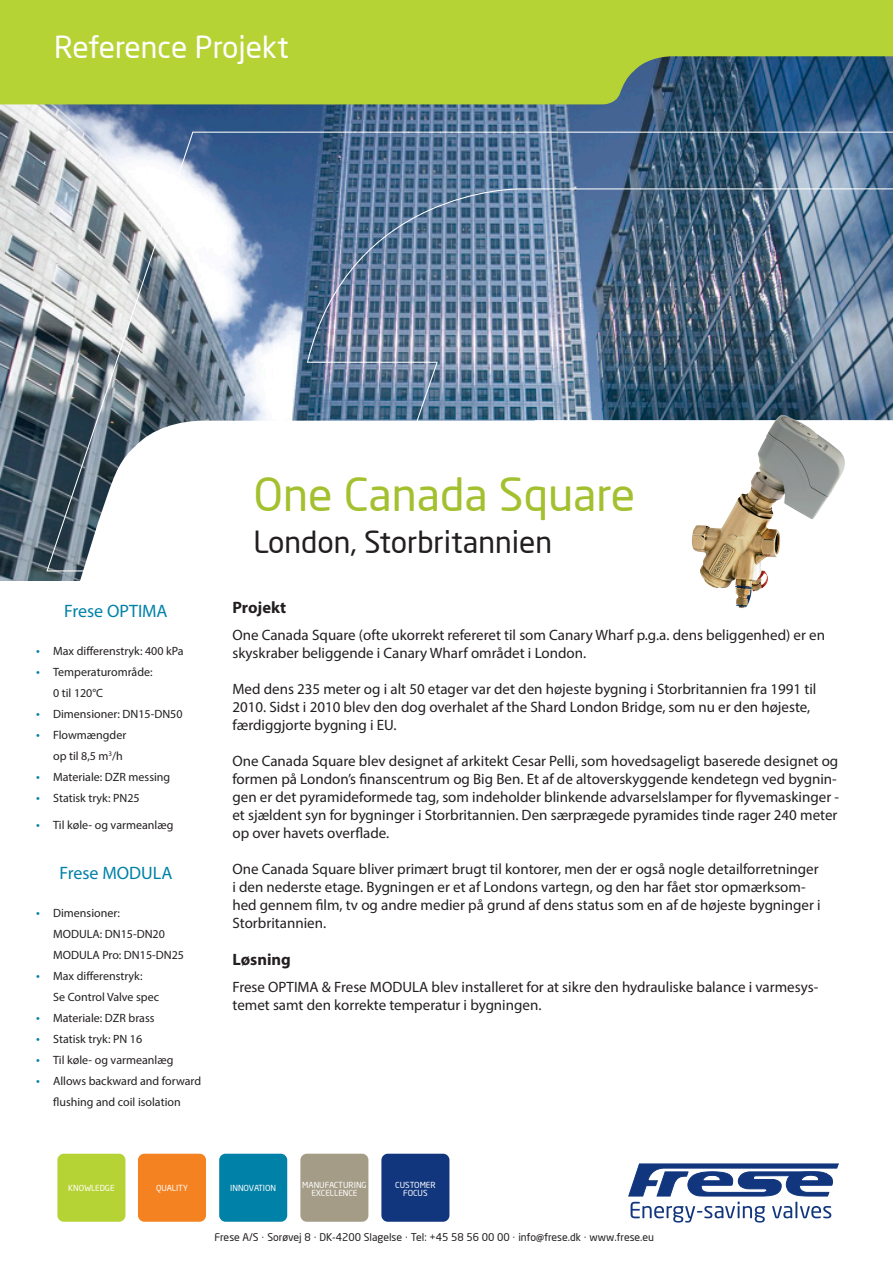
<style>
.page{position:relative;width:893px;height:1263px;background:#fff}
.page>*{position:absolute;margin:0;border:0;box-sizing:border-box;transform-origin:0 0}
.Overskrift_-_Farvet{font:45px "Neo Sans";color:#a3c02f}
.Overskrift_-_sort{font:30px "Neo Sans";color:#231f20}
.Reference_Projekt{font:30px "Neo Sans";color:#fff}
.Brødtekst{font:18px "Myriad Pro";color:#0081a7}
.Underoverskrift_sort{font:700 16.5px "Myriad Pro";color:#231f20}
.Brødtekst-2{font:15px/18px "Myriad Pro";color:#231f20}
.t1{font:12px/21px "Myriad Pro";color:#231f20}
.Kontakt_oplysninger{font:10.5px "Neo Sans";color:#231f20}
.t2{font:8.25px/8.4px "Neo Sans";color:#fff;text-align:center}
.s1{font-size:13.5px;color:#0081a7}
.s2{font-family:"Arial"}
</style>
<div class="page">
<img style="left:0;top:104px;width:893px;height:476px">
<img style="left:46px;top:132px;width:847px;height:289px">
<svg style="left:0;top:0;width:893px;height:104px;background:#a1c13d"></svg>
<svg style="left:5px;top:421px;width:530px;height:160px"></svg>
<svg style="left:535px;top:421px;width:358px;height:159px"></svg>
<svg style="left:628px;top:1164px;width:211px;height:58px"></svg>
<div style="left:57px;top:1154px;width:68px;height:68px;background:#b5d334;border-radius:6px"></div>
<div style="left:381px;top:1154px;width:68px;height:68px;background:#11367e;border-radius:6px"></div>
<div style="left:138px;top:1154px;width:68px;height:68px;background:#f58220;border-radius:6px"></div>
<div style="left:219px;top:1154px;width:68px;height:68px;background:#0081a7;border-radius:6px"></div>
<div style="left:300px;top:1154px;width:68px;height:68px;background:#a49c87;border-radius:6px"></div>
<img style="left:690px;top:414px;width:157px;height:194px">
<p class="Reference_Projekt" style="left:54px;top:29px;width:236px">Reference Projekt</p>
<p class="Brødtekst" style="left:64px;top:600px;width:105px">Frese OPTIMA</p>
<p class="t1" style="left:36px;top:641px;width:149px"><span class="s1">•</span> Max differenstryk: 400 kPa</p>
<p class="t1" style="left:53px;top:662px;width:101px;text-indent:-17px"><span class="s1">•</span> Temperaturområde:<br>0 til 120°C</p>
<p class="t1" style="left:36px;top:704px;width:148px"><span class="s1">•</span> Dimensioner: DN15-DN50</p>
<p class="t1" style="left:36px;top:725px;width:92px;text-align:right"><span class="s1">•</span> Flowmængder op til 8,5 m<sup>3</sup>/h</p>
<p class="t1" style="left:36px;top:767px;width:136px"><span class="s1">•</span> Materiale: DZR messing</p>
<p class="t1" style="left:36px;top:788px;width:105px"><span class="s1">•</span> Statisk tryk: PN25</p>
<p class="t1" style="left:36px;top:815px;width:139px"><span class="s1">•</span> Til køle- og varmeanlæg</p>
<p class="Brødtekst" style="left:59px;top:862px;width:115px">Frese MODULA</p>
<p class="t1" style="left:53px;top:902px;width:132px;text-indent:-17px"><span class="s1">•</span> Dimensioner:<br>MODULA: DN15-DN20<br>MODULA Pro: DN15-DN25</p>
<p class="t1" style="left:53px;top:965px;width:107px;text-indent:-17px"><span class="s1">•</span> Max differenstryk:<br>Se Control Valve spec</p>
<p class="t1" style="left:36px;top:1007px;width:120px"><span class="s1">•</span> Materiale: DZR brass</p>
<p class="t1" style="left:36px;top:1028px;width:108px"><span class="s1">•</span> Statisk tryk: PN 16</p>
<p class="t1" style="left:36px;top:1049px;width:139px"><span class="s1">•</span> Til køle- og varmeanlæg</p>
<p class="t1" style="left:36px;top:1070px;width:167px;text-align:center"><span class="s1">•</span> Allows backward and forward flushing and coil isolation</p>
<p class="Overskrift_-_Farvet" style="left:253px;top:467px;width:383px">One Canada Square</p>
<p class="Overskrift_-_sort" style="left:253px;top:523px;width:300px">London, Storbritannien</p>
<p class="Underoverskrift_sort" style="left:232px;top:597px;width:55px">Projekt</p>
<p class="Brødtekst-2" style="left:232px;top:625px;width:594px">One Canada Square (ofte ukorrekt refereret til som Canary Wharf p.g.a. dens beliggenhed) er en skyskraber beliggende i Canary Wharf området i London.</p>
<p class="Brødtekst-2" style="left:232px;top:679px;width:585px">Med dens 235 meter og i alt 50 etager var det den højeste bygning i Storbritannien fra 1991 til<br>2010. Sidst i 2010 blev den dog overhalet af the Shard London Bridge, som nu er den højeste, færdiggjorte bygning i EU.</p>
<p class="Brødtekst-2" style="left:232px;top:751px;width:608px">One Canada Square blev designet af arkitekt Cesar Pelli, som hovedsageligt baserede designet og formen på London’s finanscentrum og Big Ben. Et af de altoverskyggende kendetegn ved bygnin&shy;gen er det pyramideformede tag, som indeholder blinkende advarselslamper for flyvemaskinger - et sjældent syn for bygninger i Storbritannien. Den særprægede pyramides tinde rager 240 meter op over havets overflade.</p>
<p class="Brødtekst-2" style="left:232px;top:859px;width:590px">One Canada Square bliver primært brugt til kontorer, men der er også nogle detailforretninger i den nederste etage. Bygningen er et af Londons vartegn, og den har fået stor opmærksom&shy;hed gennem film, tv og andre medier på grund af dens status som en af de højeste bygninger i Storbritannien.</p>
<p class="Underoverskrift_sort" style="left:232px;top:949px;width:60px">Løsning</p>
<p class="Brødtekst-2" style="left:232px;top:978px;width:587px">Frese OPTIMA &amp; Frese MODULA blev installeret for at sikre den hydrauliske balance i varmesys&shy;temet samt den korrekte temperatur i bygningen.</p>
<p class="t2" style="left:68px;top:1183px;width:48px">KNOWLEDGE</p>
<p class="t2" style="left:395px;top:1180px;width:42px">CUSTOMER<br>FOCUS</p>
<p class="t2" style="left:156px;top:1183px;width:33px">QUALITY</p>
<p class="t2" style="left:230px;top:1183px;width:48px">INNOVATION</p>
<p class="t2" style="left:302px;top:1180px;width:66px">MANUFACTURING<br>EXCELLENCE</p>
<p class="Kontakt_oplysninger" style="left:215px;top:1231px;width:441px">Frese A/S <span class="s2">·</span> Sorøvej 8 <span class="s2">·</span> DK-4200 Slagelse <span class="s2">·</span> Tel: +45 58 56 00 00 <span class="s2">·</span> info@frese.dk <span class="s2">·</span> www.frese.eu</p>
</div>
